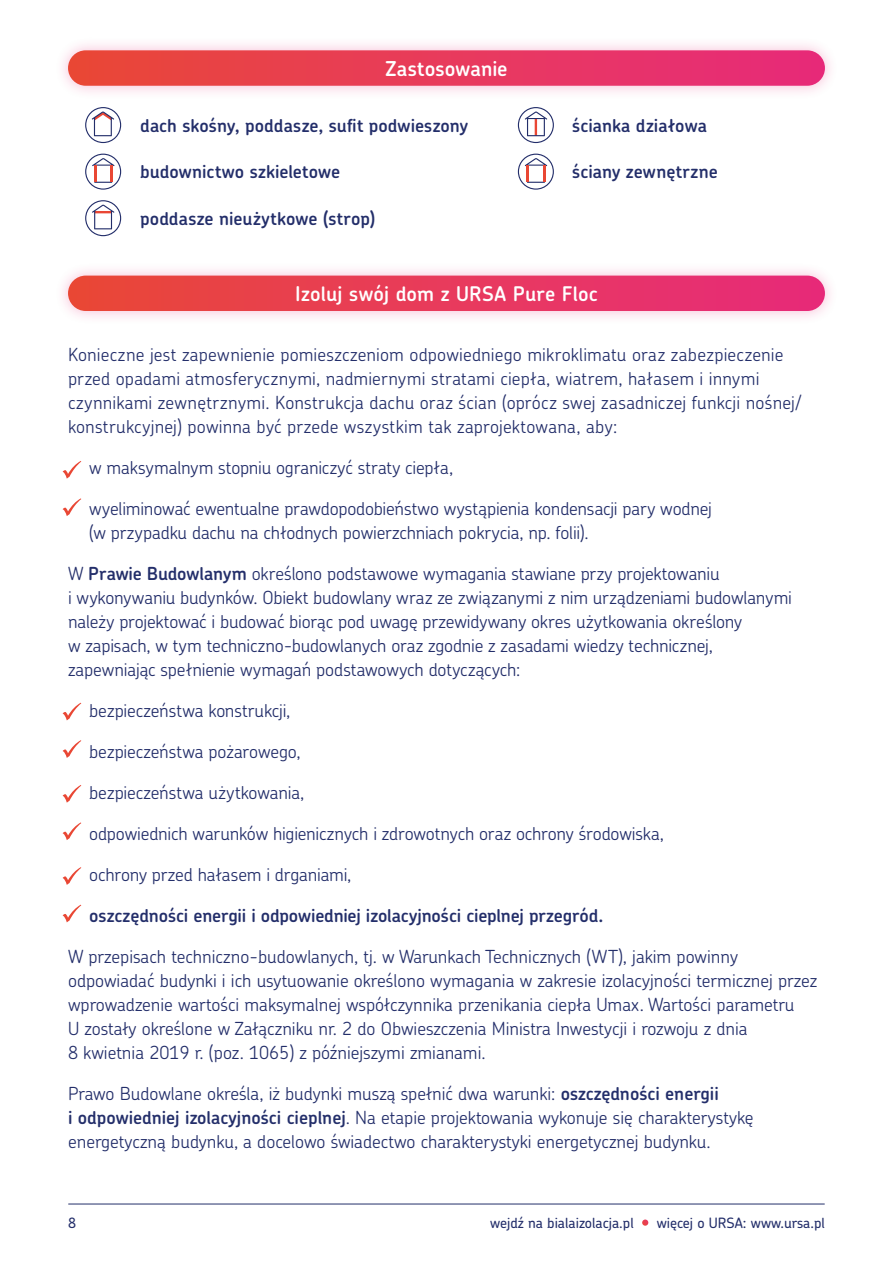
<style>
.page{position:relative;width:893px;height:1263px;background:#fff}
.page>*{position:absolute;margin:0;border:0;box-sizing:border-box;transform-origin:0 0}
.t1{font:600 20.55px "Chevin Pro";letter-spacing:.005em;color:#fff}
.t2{font:600 20.25px "Chevin Pro";letter-spacing:.01em;color:#fff}
.t3{font:300 18px/24px "Chevin Pro";color:#232e6a}
.t4{font:600 18px "Chevin Pro";color:#232e6a}
.t5{font:500 14.25px "Chevin Pro";color:#232e6a}
.s1{font-weight:600}
</style>
<div class="page">
<hr style="left:69px;top:1203px;width:755px;height:1px;background:#232e6a">
<svg style="left:642px;top:1219px;width:6px;height:7px"></svg>
<svg style="left:63px;top:703px;width:18px;height:17px"></svg>
<svg style="left:63px;top:740px;width:18px;height:18px"></svg>
<svg style="left:63px;top:461px;width:18px;height:18px"></svg>
<svg style="left:63px;top:498px;width:18px;height:18px"></svg>
<svg style="left:63px;top:785px;width:18px;height:18px"></svg>
<svg style="left:63px;top:822px;width:18px;height:18px"></svg>
<svg style="left:63px;top:867px;width:18px;height:18px"></svg>
<svg style="left:63px;top:905px;width:18px;height:17px"></svg>
<div style="left:54px;top:36px;width:784px;height:63px;background:#e72979;opacity:.3"></div>
<div style="left:68px;top:50px;width:757px;height:36px;background:linear-gradient(to right,#e94838,#e72b7c);border-radius:18px"></div>
<div style="left:54px;top:261px;width:784px;height:63px;background:#e72979;opacity:.3"></div>
<div style="left:68px;top:276px;width:757px;height:35px;background:linear-gradient(to right,#e94938,#e72b7c);border-radius:18px"></div>
<svg style="left:85px;top:107px;width:36px;height:36px"></svg>
<svg style="left:518px;top:107px;width:36px;height:36px"></svg>
<svg style="left:85px;top:154px;width:36px;height:36px"></svg>
<hr style="left:110px;top:166px;width:3px;height:16px;background:#e94734">
<svg style="left:518px;top:154px;width:36px;height:36px"></svg>
<svg style="left:85px;top:200px;width:36px;height:36px"></svg>
<p class="t1" style="left:385px;top:55px;width:124px">Zastosowanie</p>
<p class="t4" style="left:140px;top:113px;width:329px">dach skośny, poddasze, sufit podwieszony</p>
<p class="t4" style="left:572px;top:113px;width:136px">ścianka działowa</p>
<p class="t4" style="left:140px;top:160px;width:201px">budownictwo szkieletowe</p>
<p class="t4" style="left:572px;top:160px;width:147px">ściany zewnętrzne</p>
<p class="t4" style="left:140px;top:206px;width:236px">poddasze nieużytkowe (strop)</p>
<p class="t2" style="left:295px;top:280px;width:304px">Izoluj swój dom z URSA Pure Floc</p>
<p class="t3" style="left:68px;top:342px;width:735px">Konieczne jest zapewnienie pomieszczeniom odpowiedniego mikroklimatu oraz zabezpieczenie przed opadami atmosferycznymi, nadmiernymi stratami ciepła, wiatrem, hałasem i innymi czynnikami zewnętrznymi. Konstrukcja dachu oraz ścian (oprócz swej zasadniczej funkcji nośnej/ konstrukcyjnej) powinna być przede wszystkim tak zaprojektowana, aby:</p>
<p class="t3" style="left:89px;top:455px;width:365px">w maksymalnym stopniu ograniczyć straty ciepła,</p>
<p class="t3" style="left:89px;top:496px;width:624px">wyeliminować ewentualne prawdopodobieństwo wystąpienia kondensacji pary wodnej (w przypadku dachu na chłodnych powierzchniach pokrycia, np. folii).</p>
<p class="t3" style="left:68px;top:561px;width:725px">W <span class="s1">Prawie Budowlanym</span> określono podstawowe wymagania stawiane przy projektowaniu<br>i wykonywaniu budynków. Obiekt budowlany wraz ze związanymi z nim urządzeniami budowlanymi należy projektować i budować biorąc pod uwagę przewidywany okres użytkowania określony<br>w zapisach, w tym techniczno-budowlanych oraz zgodnie z zasadami wiedzy technicznej, zapewniając spełnienie wymagań podstawowych dotyczących:</p>
<p class="t3" style="left:89px;top:698px;width:203px">bezpieczeństwa konstrukcji,</p>
<p class="t3" style="left:89px;top:739px;width:213px">bezpieczeństwa pożarowego,</p>
<p class="t3" style="left:89px;top:780px;width:216px">bezpieczeństwa użytkowania,</p>
<p class="t3" style="left:89px;top:821px;width:576px">odpowiednich warunków higienicznych i zdrowotnych oraz ochrony środowiska,</p>
<p class="t3" style="left:89px;top:862px;width:264px">ochrony przed hałasem i drganiami,</p>
<p class="t4" style="left:89px;top:903px;width:516px">oszczędności energii i odpowiedniej izolacyjności cieplnej przegród.</p>
<p class="t3" style="left:68px;top:944px;width:751px">W przepisach techniczno-budowlanych, tj. w Warunkach Technicznych (WT), jakim powinny odpowiadać budynki i ich usytuowanie określono wymagania w zakresie izolacyjności termicznej przez wprowadzenie wartości maksymalnej współczynnika przenikania ciepła Umax. Wartości parametru<br>U zostały określone w Załączniku nr. 2 do Obwieszczenia Ministra Inwestycji i rozwoju z dnia<br>8 kwietnia 2019 r. (poz. 1065) z późniejszymi zmianami.</p>
<p class="t3" style="left:68px;top:1081px;width:687px">Prawo Budowlane określa, iż budynki muszą spełnić dwa warunki: <span class="s1">oszczędności energii<br>i odpowiedniej izolacyjności cieplnej</span>. Na etapie projektowania wykonuje się charakterystykę energetyczną budynku, a docelowo świadectwo charakterystyki energetycznej budynku.</p>
<p class="t5" style="left:68px;top:1213px;width:9px">8</p>
<p class="t5" style="left:490px;top:1213px;width:145px">wejdź na bialaizolacja.pl</p>
<p class="t5" style="left:657px;top:1213px;width:170px">więcej o URSA: www.ursa.pl</p>
</div>
